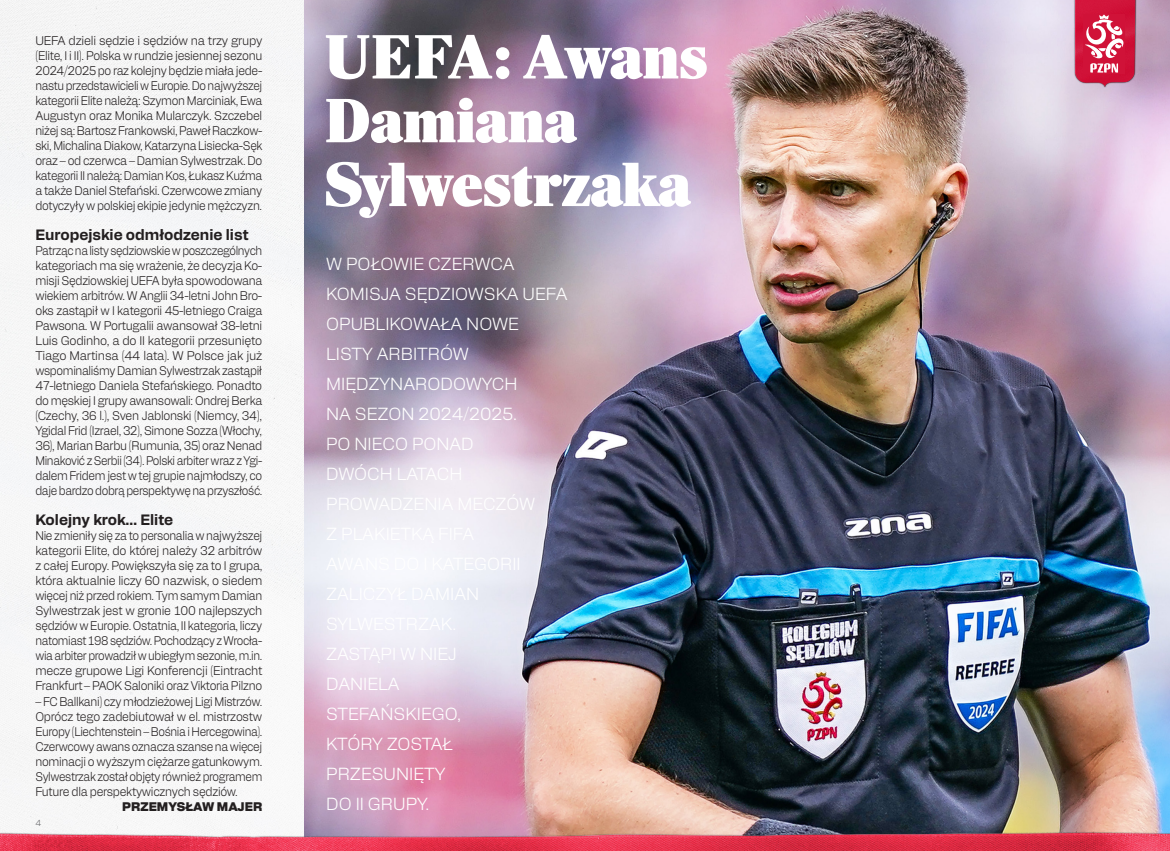
<style>
.page{position:relative;width:1170px;height:851px;background:#fff}
.page>*{position:absolute;margin:0;border:0;box-sizing:border-box;transform-origin:0 0}
._002_Akapit_zwykły{font:900 63.75px/63.8px "Richmond Display";color:#fff;scale:.95 1}
.lead{font:300 17.5px/30px "Alfabet";color:#fff}
.śródtytuł{font:700 15px "Alfabet";color:#231f20}
._002_Akapit_zwykły-2{font:300 12.5px/15px "Alfabet";letter-spacing:-.03em;color:#231f20;text-align:justify;scale:.92 1}
._002_Akapit_zwykły-3{font:300 12.5px/15px "Alfabet";letter-spacing:-.03em;color:#231f20;text-align:justify;scale:.9 1}
._002_Akapit_zwykły-4{font:300 12.5px/15px "Alfabet";letter-spacing:-.03em;color:#231f20;text-align:justify}
.autor{font:900 12.5px "Alfabet";color:#231f20}
.t1{font:300 8.75px "Alfabet";color:#6c6d70}
</style>
<div class="page">
<img style="left:0;top:0;width:305px;height:825px">
<img style="left:305px;top:0;width:864px;height:825px">
<img style="left:1049px;top:0;width:120px;height:105px">
<div style="left:1083px;top:14px;width:41px;height:60px;background:#d01238"></div>
<svg style="left:1085px;top:14px;width:38px;height:59px"></svg>
<img style="left:0;top:825px;width:1169px;height:25px">
<p class="_002_Akapit_zwykły-4" style="left:35px;top:32px;width:228px">UEFA dzieli sędzie i sędziów na trzy grupy (Elite, I i II). Polska w rundzie jesiennej sezonu 2024/2025 po raz kolejny będzie miała jede&shy;nastu przedstawicieli w Europie. Do najwyższej kategorii Elite należą: Szymon Marciniak, Ewa Augustyn oraz Monika Mularczyk. Szczebel niżej są: Bartosz Frankowski, Paweł Raczkow&shy;ski, Michalina Diakow, Katarzyna Lisiecka-Sęk oraz – od czerwca – Damian Sylwestrzak. Do kategorii II należą: Damian Kos, Łukasz Kuźma a także Daniel Stefański. Czerwcowe zmiany dotyczyły w polskiej ekipie jedynie mężczyzn.</p>
<p class="śródtytuł" style="left:35px;top:224px;width:214px">Europejskie odmłodzenie list</p>
<p class="_002_Akapit_zwykły-3" style="left:35px;top:242px;width:254px">Patrząc na listy sędziowskie w poszczególnych kategoriach ma się wrażenie, że decyzja Ko&shy;misji Sędziowskiej UEFA była spowodowana wiekiem arbitrów. W Anglii 34-letni John Bro&shy;oks zastąpił w I kategorii 45-letniego Craiga Pawsona. W Portugalii awansował 38-letni Luis Godinho, a do II kategorii przesunięto Tiago Martinsa (44 lata). W Polsce jak już wspominaliśmy Damian Sylwestrzak zastąpił 47-letniego Daniela Stefańskiego. Ponadto do męskiej I grupy awansowali: Ondrej Berka (Czechy, 36 l.), Sven Jablonski (Niemcy, 34), Ygidal Frid (Izrael, 32), Simone Sozza (Włochy, 36), Marian Barbu (Rumunia, 35) oraz Nenad Minaković z Serbii (34). Polski arbiter wraz z Ygi&shy;dalem Fridem jest w tej grupie najmłodszy, co daje bardzo dobrą perspektywę na przyszłość.</p>
<p class="śródtytuł" style="left:35px;top:509px;width:139px">Kolejny krok… Elite</p>
<p class="_002_Akapit_zwykły-2" style="left:35px;top:527px;width:248px">Nie zmieniły się za to personalia w najwyższej kategorii Elite, do której należy 32 arbitrów z całej Europy. Powiększyła się za to I grupa, która aktualnie liczy 60 nazwisk, o siedem więcej niż przed rokiem. Tym samym Damian Sylwestrzak jest w gronie 100 najlepszych sędziów w Europie. Ostatnia, II kategoria, liczy natomiast 198 sędziów. Pochodzący z Wrocła&shy;wia arbiter prowadził w ubiegłym sezonie, m.in. mecze grupowe Ligi Konferencji (Eintracht Frankfurt – PAOK Saloniki oraz Viktoria Pilzno</p>
<p class="_002_Akapit_zwykły-2" style="left:35px;top:692px;width:248px">– FC Ballkani) czy młodzieżowej Ligi Mistrzów.<br>Oprócz tego zadebiutował w el. mistrzostw Europy (Liechtenstein – Bośnia i Hercegowina).<br>Czerwcowy awans oznacza szanse na więcej nominacji o wyższym ciężarze gatunkowym.<br>Sylwestrzak został objęty również programem Future dla perspektywicznych sędziów.</p>
<p class="autor" style="left:122px;top:796px;width:142px">PRZEMYSŁAW MAJER</p>
<p class="t1" style="left:35px;top:816px;width:7px">4</p>
<p class="_002_Akapit_zwykły" style="left:324px;top:29px;width:405px">UEFA: Awans<br>Damiana</p>
<p class="_002_Akapit_zwykły" style="left:324px;top:156px;width:387px">Sylwestrzaka</p>
<p class="lead" style="left:326px;top:248px;width:243px">W POŁOWIE CZERWCA<br>KOMISJA SĘDZIOWSKA UEFA<br>OPUBLIKOWAŁA NOWE<br>LISTY ARBITRÓW<br>MIĘDZYNARODOWYCH<br>NA SEZON 2024/2025.<br>PO NIECO PONAD<br>DWÓCH LATACH</p>
<p class="lead" style="left:326px;top:638px;width:136px">ZASTĄPI W NIEJ<br>DANIELA<br>STEFAŃSKIEGO,<br>KTÓRY ZOSTAŁ<br>PRZESUNIĘTY<br>DO II GRUPY.</p>
</div>
